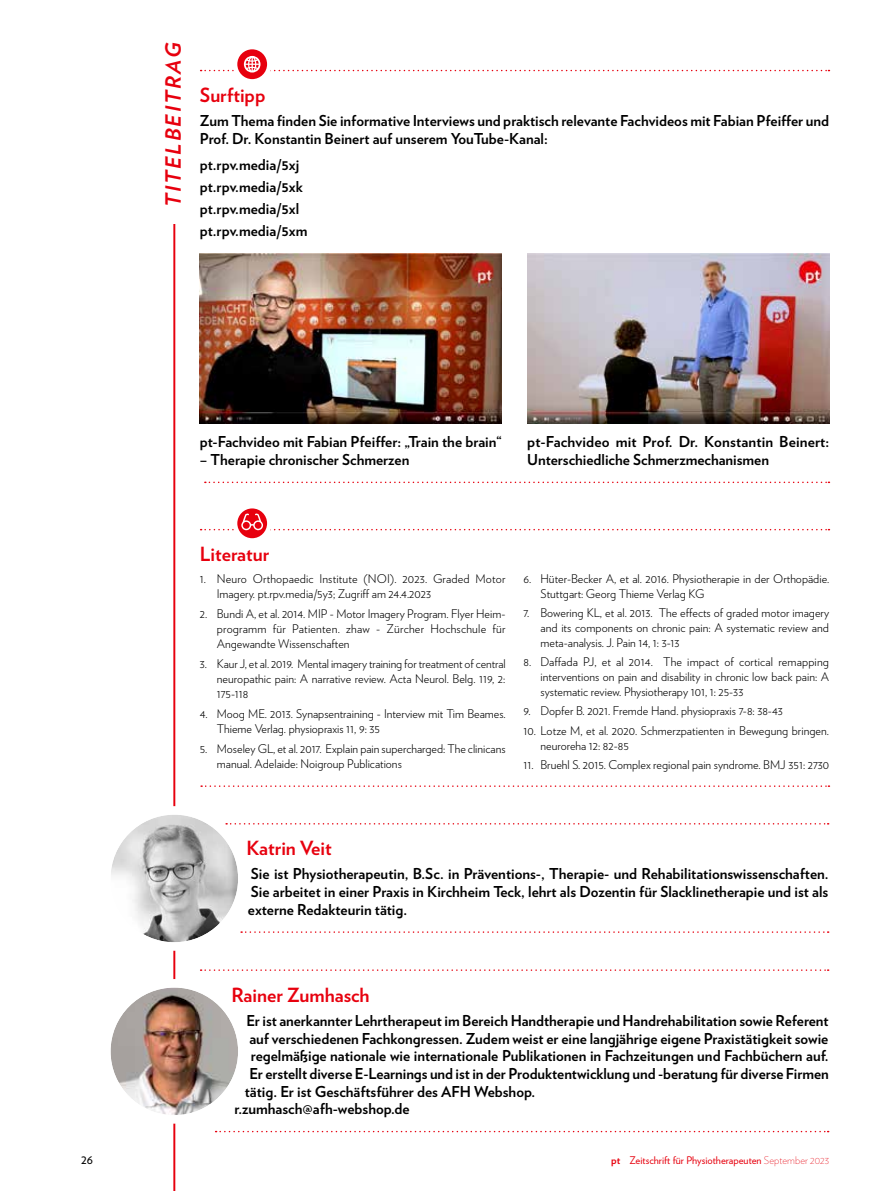
<style>
.page{position:relative;width:893px;height:1191px;background:#fff}
.page>*{position:absolute;margin:0;border:0;box-sizing:border-box;transform-origin:0 0}
.t1{font:italic 700 21px "Verlag";color:#e7000e}
.t2{font:700 19.5px "Verlag";color:#e7000e}
.t3{font:700 15px/17.7px "Verlag";color:#000}
.t4{font:13.05px "Verlag";color:#000}
.t5{font:300 12px/15px "Verlag";color:#000}
.t6{font:10.5px "Verlag";color:#e7000e}
.s1{font-weight:700}
.s2{font-weight:700;color:#fff}
.s3{font-weight:200}
</style>
<div class="page">
<hr style="left:173px;top:43px;width:2px;height:1148px;background:#e7000e">
<div style="left:164px;top:43px;width:21px;height:181px;background:#fff"></div>
<svg style="left:201px;top:785px;width:628px;height:2px"></svg>
<svg style="left:201px;top:508px;width:628px;height:31px"></svg>
<svg style="left:201px;top:969px;width:628px;height:2px"></svg>
<svg style="left:216px;top:1130px;width:613px;height:2px"></svg>
<img style="left:111px;top:987px;width:127px;height:128px;border-radius:64px">
<div style="left:102px;top:979px;width:145px;height:144px;border:9px solid #fff;border-radius:50%"></div>
<svg style="left:226px;top:823px;width:603px;height:1px"></svg>
<svg style="left:241px;top:931px;width:588px;height:2px"></svg>
<img style="left:111px;top:814px;width:127px;height:128px;border-radius:64px">
<div style="left:102px;top:806px;width:145px;height:144px;border:9px solid #fff;border-radius:50%"></div>
<svg style="left:201px;top:49px;width:628px;height:31px"></svg>
<img style="left:527px;top:254px;width:302px;height:169px">
<img style="left:200px;top:253px;width:302px;height:170px">
<svg style="left:205px;top:481px;width:624px;height:2px"></svg>
<h1 class="t1" style="left:156px;top:207px;width:166px;rotate:-90deg">Titelbeitrag</h1>
<h2 class="t2" style="left:200px;top:80px;width:67px">Surftipp</h2>
<p class="t3" style="left:200px;top:111px;width:631px">Zum Thema finden Sie informative Interviews und praktisch relevante Fachvideos mit Fabian Pfeiffer und<br>Prof. Dr. Konstantin Beinert auf unserem YouTube-Kanal:</p>
<p class="t3" style="left:200px;top:153px;width:109px;line-height:21.9px">pt.rpv.media/5xj pt.rpv.media/5xk pt.rpv.media/5xl pt.rpv.media/5xm</p>
<p class="t3" style="left:200px;top:432px;width:303px">pt-Fachvideo mit Fabian Pfeiffer: „Train the brain“</p>
<p class="t3" style="left:200px;top:450px;width:211px">– Therapie chronischer Schmerzen</p>
<p class="t3" style="left:527px;top:432px;width:303px">pt-Fachvideo mit Prof. Dr. Konstantin Beinert:<br>Unterschiedliche Schmerzmechanismen</p>
<h2 class="t2" style="left:200px;top:539px;width:71px">Literatur</h2>
<p class="t5" style="left:217px;top:570px;width:290px;text-indent:-17px">1. Neuro Orthopaedic Institute (NOI). 2023. Graded Motor<br>Imagery. pt.rpv.media/5y3; Zugriff am 24.4.2023</p>
<p class="t5" style="left:217px;top:605px;width:290px;text-align:justify;text-indent:-17px">2. Bundi A, et al. 2014. MIP - Motor Imagery Program. Flyer Heim&shy;programm für Patienten. zhaw - Zürcher Hochschule für Angewandte Wissenschaften</p>
<p class="t5" style="left:217px;top:655px;width:290px;text-align:justify;text-indent:-17px">3. Kaur J, et al. 2019. Mental imagery training for treatment of central neuropathic pain: A narrative review. Acta Neurol. Belg. 119, 2:<br>175-118</p>
<p class="t5" style="left:217px;top:705px;width:290px;text-indent:-17px">4. Moog ME. 2013. Synapsentraining - Interview mit Tim Beames.<br>Thieme Verlag. physiopraxis 11, 9: 35</p>
<p class="t5" style="left:217px;top:740px;width:290px;text-indent:-17px">5. Moseley GL, et al. 2017. Explain pain supercharged: The clinicans manual. Adelaide: Noigroup Publications</p>
<p class="t5" style="left:540px;top:570px;width:290px;text-indent:-17px">6. Hüter-Becker A, et al. 2016. Physiotherapie in der Orthopädie.<br>Stuttgart: Georg Thieme Verlag KG</p>
<p class="t5" style="left:540px;top:604px;width:290px;text-align:justify;text-indent:-17px">7. Bowering KL, et al. 2013. The effects of graded motor imagery and its components on chronic pain: A systematic review and meta-analysis. J. Pain 14, 1: 3-13</p>
<p class="t5" style="left:540px;top:653px;width:290px;text-align:justify;text-indent:-17px">8. Daffada PJ, et al 2014. The impact of cortical remapping interventions on pain and disability in chronic low back pain: A systematic review. Physiotherapy 101, 1: 25-33</p>
<p class="t5" style="left:523px;top:703px;width:261px">9. Dopfer B. 2021. Fremde Hand. physiopraxis 7-8: 38-43</p>
<p class="t5" style="left:540px;top:722px;width:290px;text-indent:-17px">10. Lotze M, et al. 2020. Schmerzpatienten in Bewegung bringen. neuroreha 12: 82-85</p>
<p class="t5" style="left:523px;top:756px;width:307px">11. Bruehl S. 2015. Complex regional pain syndrome. BMJ 351: 2730</p>
<h2 class="t2" style="left:246px;top:833px;width:87px">Katrin Veit</h2>
<p class="t3" style="left:248px;top:864px;width:582px;text-align:justify">Sie ist Physiotherapeutin, B.Sc. in Präventions-, Therapie- und Rehabilitationswissenschaften.<br>Sie arbeitet in einer Praxis in Kirchheim Teck, lehrt als Dozentin für Slacklinetherapie und ist als externe Redakteurin tätig.</p>
<h2 class="t2" style="left:231px;top:979px;width:140px">Rainer Zumhasch</h2>
<p class="t3" style="left:246px;top:1010px;width:584px">Er ist anerkannter Lehrtherapeut im Bereich Handtherapie und Handrehabilitation sowie Referent</p>
<p class="t3" style="left:249px;top:1028px;width:581px">auf verschiedenen Fachkongressen. Zudem weist er eine langjährige eigene Praxistätigkeit sowie</p>
<p class="t3" style="left:251px;top:1046px;width:579px">regelmäßige nationale wie internationale Publikationen in Fachzeitungen und Fachbüchern auf.</p>
<p class="t3" style="left:249px;top:1063px;width:581px">Er erstellt diverse E-Learnings und ist in der Produktentwicklung und -beratung für diverse Firmen</p>
<p class="t3" style="left:245px;top:1081px;width:292px">tätig. Er ist Geschäftsführer des AFH Webshop.</p>
<p class="t3" style="left:234px;top:1099px;width:177px">r.zumhasch@afh-webshop.de</p>
<p class="t4" style="left:81px;top:1149px;width:13px">26</p>
<p class="t6" style="left:611px;top:1152px;width:219px"><span class="s1">pt</span><span class="s2">pt</span>Zeitschrift für Physiotherapeuten <span class="s3">September 2023</span></p>
</div>
